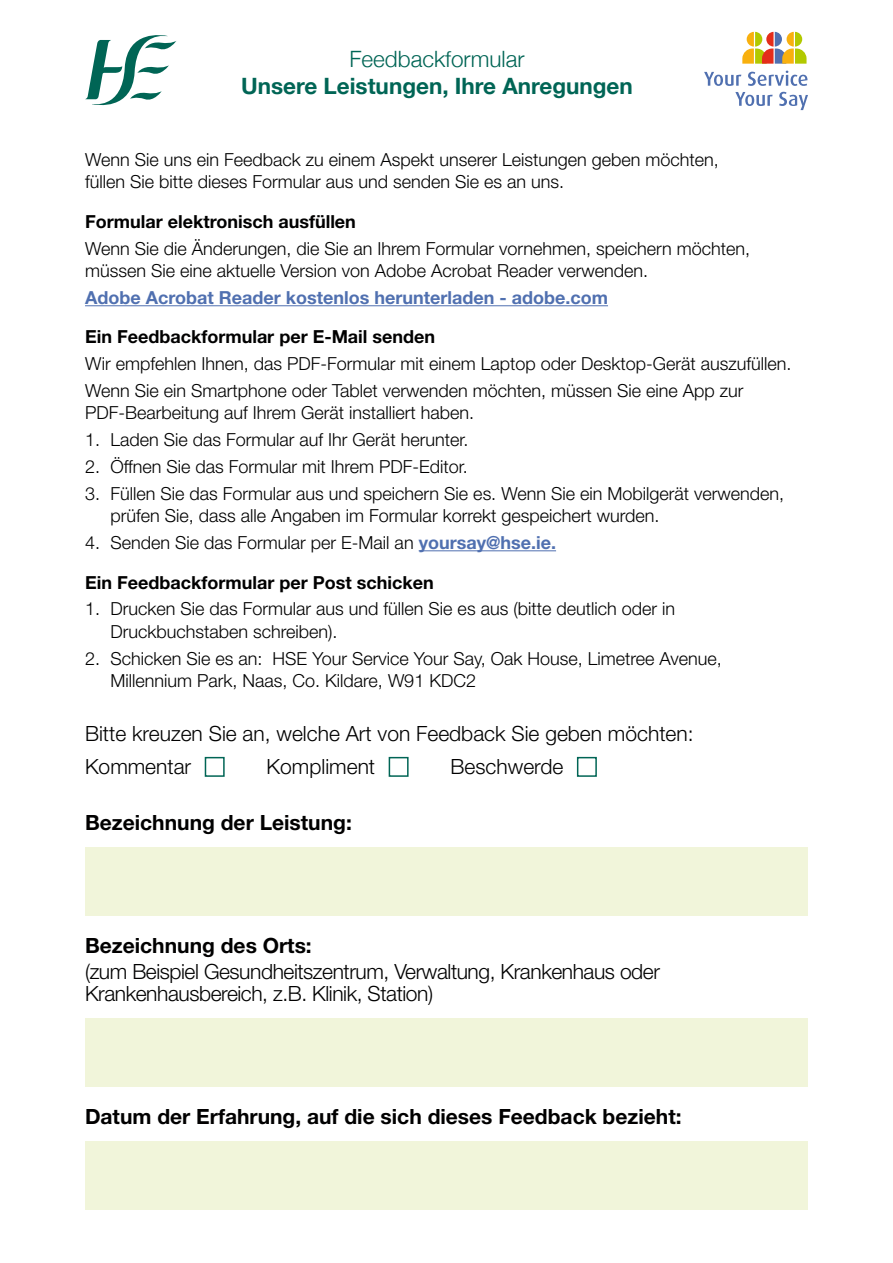
<style>
.page{position:relative;width:893px;height:1263px;background:#fff}
.page>*{position:absolute;margin:0;border:0;box-sizing:border-box;transform-origin:0 0}
.t1{font:700 22.5px/27px "Helvetica Neue";color:#006555;text-align:center}
.t2{font:300 21px/22.5px "Helvetica Neue LT Std";letter-spacing:-.02em;color:#010000}
.Head_4_-_web{font:700 21px "Helvetica Neue LT Std";color:#010000}
.t3{font:300 21px "Helvetica Neue LT Std";color:#010000}
.Body_-_web{font:300 18px/22.5px "Helvetica Neue LT Std";color:#010000}
.Head_3_-_web{font:700 18px "Helvetica Neue LT Std";color:#010000}
.Body_-_web-2{font:700 18px "Helvetica Neue LT Std";color:#5070b0}
.s1{font-weight:300}
.s2{font-weight:700;color:#5070b0}
</style>
<div class="page">
<hr style="left:85px;top:305px;width:523px;height:1px;background:#5070b0">
<hr style="left:419px;top:550px;width:137px;height:1px;background:#5070b0">
<div style="left:205px;top:757px;width:20px;height:20px;border:2px solid #006555"></div>
<div style="left:389px;top:757px;width:20px;height:20px;border:2px solid #006555"></div>
<div style="left:577px;top:757px;width:20px;height:20px;border:2px solid #006555"></div>
<div style="left:85px;top:847px;width:723px;height:68px;background:#f1f5da"></div>
<div style="left:85px;top:1018px;width:723px;height:68px;background:#f1f5da"></div>
<div style="left:85px;top:1141px;width:723px;height:68px;background:#f1f5da"></div>
<svg style="left:85px;top:35px;width:91px;height:71px"></svg>
<svg style="left:704px;top:72px;width:37px;height:14px"></svg>
<svg style="left:748px;top:71px;width:60px;height:15px"></svg>
<svg style="left:735px;top:92px;width:38px;height:14px"></svg>
<svg style="left:779px;top:92px;width:29px;height:18px"></svg>
<svg style="left:742px;top:32px;width:64px;height:32px"></svg>
<p class="t1" style="left:241px;top:46px;width:393px"><span class="s1">Feedbackformular<br></span>Unsere Leistungen, Ihre Anregungen</p>
<p class="Body_-_web" style="left:85px;top:148px;width:635px">Wenn Sie uns ein Feedback zu einem Aspekt unserer Leistungen geben möchten, füllen Sie bitte dieses Formular aus und senden Sie es an uns.</p>
<h3 class="Head_3_-_web" style="left:85px;top:210px;width:272px">Formular elektronisch ausfüllen</h3>
<p class="Body_-_web" style="left:85px;top:237px;width:667px">Wenn Sie die Änderungen, die Sie an Ihrem Formular vornehmen, speichern möchten, müssen Sie eine aktuelle Version von Adobe Acrobat Reader verwenden.</p>
<p class="Body_-_web-2" style="left:85px;top:286px;width:524px">Adobe Acrobat Reader kostenlos herunterladen - adobe.com</p>
<h3 class="Head_3_-_web" style="left:85px;top:326px;width:352px">Ein Feedbackformular per E-Mail senden</h3>
<p class="Body_-_web" style="left:85px;top:352px;width:708px">Wir empfehlen Ihnen, das PDF-Formular mit einem Laptop oder Desktop-Gerät auszufüllen.</p>
<p class="Body_-_web" style="left:85px;top:379px;width:660px">Wenn Sie ein Smartphone oder Tablet verwenden möchten, müssen Sie eine App zur<br>PDF-Bearbeitung auf Ihrem Gerät installiert haben.</p>
<p class="Body_-_web" style="left:85px;top:428px;width:385px">1. Laden Sie das Formular auf Ihr Gerät herunter.</p>
<p class="Body_-_web" style="left:85px;top:455px;width:384px">2. Öffnen Sie das Formular mit Ihrem PDF-Editor.</p>
<p class="Body_-_web" style="left:111px;top:482px;width:675px;text-indent:-26px">3. Füllen Sie das Formular aus und speichern Sie es. Wenn Sie ein Mobilgerät verwenden, prüfen Sie, dass alle Angaben im Formular korrekt gespeichert wurden.</p>
<p class="Body_-_web" style="left:85px;top:531px;width:473px">4. Senden Sie das Formular per E-Mail an <span class="s2">yoursay@hse.ie.</span></p>
<h3 class="Head_3_-_web" style="left:85px;top:571px;width:350px">Ein Feedbackformular per Post schicken</h3>
<p class="Body_-_web" style="left:111px;top:597px;width:566px;text-indent:-26px">1. Drucken Sie das Formular aus und füllen Sie es aus (bitte deutlich oder in<br>Druckbuchstaben schreiben).</p>
<p class="Body_-_web" style="left:111px;top:646px;width:613px;text-indent:-26px">2. Schicken Sie es an: HSE Your Service Your Say, Oak House, Limetree Avenue,<br>Millennium Park, Naas, Co. Kildare, W91 KDC2</p>
<p class="t3" style="left:85px;top:721px;width:610px">Bitte kreuzen Sie an, welche Art von Feedback Sie geben möchten:</p>
<p class="t3" style="left:85px;top:753px;width:108px">Kommentar</p>
<p class="t3" style="left:267px;top:753px;width:110px">Kompliment</p>
<p class="t3" style="left:451px;top:753px;width:114px">Beschwerde</p>
<p class="Head_4_-_web" style="left:85px;top:810px;width:268px">Bezeichnung der Leistung:</p>
<p class="Head_4_-_web" style="left:85px;top:933px;width:228px">Bezeichnung des Orts:</p>
<p class="t2" style="left:85px;top:959px;width:576px">(zum Beispiel Gesundheitszentrum, Verwaltung, Krankenhaus oder<br>Krankenhausbereich, z.B. Klinik, Station)</p>
<p class="Head_4_-_web" style="left:85px;top:1103px;width:598px">Datum der Erfahrung, auf die sich dieses Feedback bezieht:</p>
</div>
